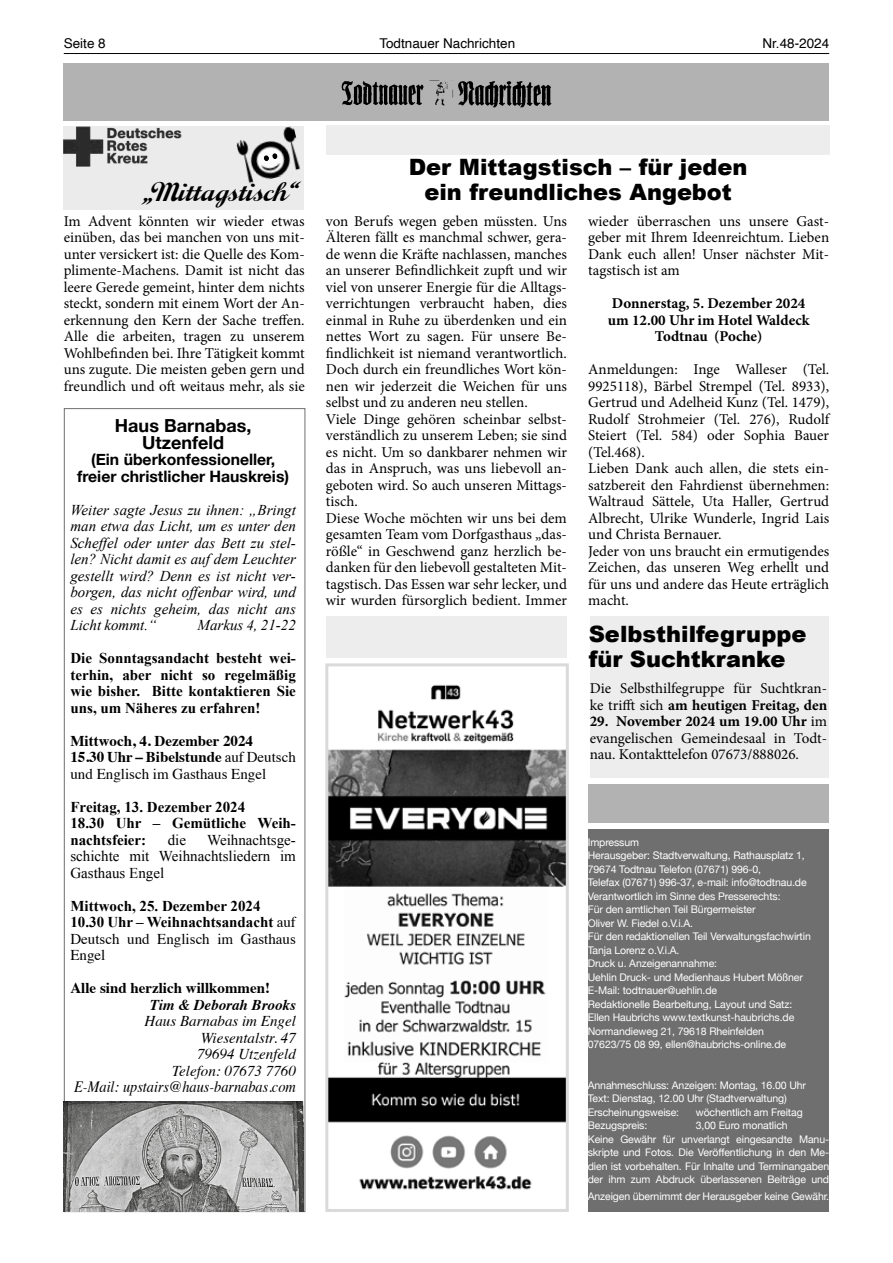
<style>
.page{position:relative;width:893px;height:1263px;background:#fff}
.page>*{position:absolute;margin:0;border:0;box-sizing:border-box;transform-origin:0 0}
.t1{font:30px "Moonshine Script NF";color:#000}
.t2{font:900 22.5px/25.5px "Arial";color:#000;text-align:center}
.t3{font:700 18px/16.5px "Helvetica Neue";color:#000;text-align:center}
.t4{font:700 15.75px/16.5px "Helvetica Neue";color:#000;text-align:center}
.t5{font:italic 15.75px "Times";color:#000;scale:.91 1}
.t6{font:15px/16.5px "Minion Pro";color:#000;text-align:justify}
.t7{font:italic 15px/16.5px "Times New Roman";color:#000;text-align:justify}
.t8{font:700 15px/16.5px "Times New Roman";color:#000}
.t9{font:700 15px/16.5px "Times";color:#000}
.t10{font:italic 15px/16.5px "Times";color:#000;text-align:right}
.t11{font:700 15px/16.5px "Minion Pro";color:#000;text-align:center}
.t12{font:15px/16.5px "Times New Roman";color:#000;text-align:justify}
.t13{font:15px/16.5px "Times";color:#000}
.t14{font:italic 700 15px "Times";color:#000}
.t15{font:13.5px "Helvetica";color:#000}
.t16{font:10.5px/13.5px "Helvetica Neue";letter-spacing:-.01em;color:#fff}
.s1{font-weight:400}
.s2{font-weight:700}
.s3{font-family:"Times";font-weight:400}
</style>
<div class="page">
<hr style="left:64px;top:53px;width:765px;height:1px;background:#000">
<div style="left:64px;top:64px;width:765px;height:57px;background:#b3b2b2"></div>
<img style="left:341px;top:80px;width:211px;height:28px">
<div style="left:63px;top:126px;width:241px;height:84px;background:#ebebeb"></div>
<img style="left:63px;top:126px;width:119px;height:41px">
<img style="left:236px;top:126px;width:65px;height:58px">
<svg style="left:263px;top:153px;width:15px;height:9px"></svg>
<div style="left:326px;top:125px;width:503px;height:29px;background:#ededed"></div>
<div style="left:64px;top:408px;width:241px;height:804px;background:#fff;border:1px solid #706f6f"></div>
<img style="left:63px;top:1102px;width:240px;height:109px">
<img style="left:329px;top:684px;width:236px;height:506px">
<div style="left:325px;top:663px;width:244px;height:549px;border:3px solid #dadada"></div>
<div style="left:588px;top:829px;width:241px;height:383px;background:#706f6f"></div>
<div style="left:588px;top:784px;width:241px;height:38px;background:#b3b2b2"></div>
<div style="left:326px;top:616px;width:241px;height:42px;background:#ededed"></div>
<div style="left:590px;top:616px;width:239px;height:162px;background:#ededed"></div>
<p class="t15" style="left:64px;top:33px;width:44px">Seite 8</p>
<p class="t15" style="left:379px;top:33px;width:137px">Todtnauer Nachrichten</p>
<p class="t15" style="left:762px;top:33px;width:68px">Nr.48-2024</p>
<h1 class="t1" style="left:141px;top:176px;width:160px">„Mittagstisch“</h1>
<h2 class="t2" style="left:409px;top:153px;width:340px">Der Mittagstisch – für jeden ein freundliches Angebot</h2>
<p class="t6" style="left:64px;top:213px;width:243px">Im Advent könnten wir wieder etwas einüben, das bei manchen von uns mit&shy;unter versickert ist: die Quelle des Kom&shy;plimente-Machens. Damit ist nicht das leere Gerede gemeint, hinter dem nichts steckt, sondern mit einem Wort der An&shy;erkennung den Kern der Sache treffen.<br>Alle die arbeiten, tragen zu unserem Wohlbefinden bei. Ihre Tätigkeit kommt uns zugute. Die meisten geben gern und freundlich und oft weitaus mehr, als sie</p>
<p class="t6" style="left:326px;top:213px;width:243px;text-align:left">von Berufs wegen geben müssten. Uns Älteren fällt es manchmal schwer, gera&shy;de wenn die Kräfte nachlassen, manches an unserer Befindlichkeit zupft und wir viel von unserer Energie für die Alltags&shy;verrichtungen verbraucht haben, dies einmal in Ruhe zu überdenken und ein nettes Wort zu sagen. Für unsere Be&shy;findlichkeit ist niemand verantwortlich.<br>Doch durch ein freundliches Wort kön&shy;nen wir jederzeit die Weichen für uns selbst und zu anderen neu stellen.<br>Viele Dinge gehören scheinbar selbst&shy;verständlich zu unserem Leben; sie sind es nicht. Um so dankbarer nehmen wir das in Anspruch, was uns liebevoll an&shy;geboten wird. So auch unseren Mittags&shy;tisch.<br>Diese Woche möchten wir uns bei dem gesamten Team vom Dorfgasthaus „das&shy;rößle“ in Geschwend ganz herzlich be&shy;danken für den liebevoll gestalteten Mit&shy;tagstisch. Das Essen war sehr lecker, und wir wurden fürsorglich bedient. Immer</p>
<p class="t6" style="left:588px;top:213px;width:242px">wieder überraschen uns unsere Gast&shy;geber mit Ihrem Ideenreichtum. Lieben Dank euch allen! Unser nächster Mit&shy;tagstisch ist am</p>
<p class="t11" style="left:608px;top:295px;width:203px">Donnerstag, 5. Dezember 2024 um 12.00 Uhr im Hotel Waldeck<br>Todtnau (Poche)</p>
<p class="t6" style="left:588px;top:361px;width:242px;text-align:left">Anmeldungen: Inge Walleser (Tel.<br>9925118), Bärbel Strempel (Tel. 8933), Gertrud und Adelheid Kunz (Tel. 1479), Rudolf Strohmeier (Tel. 276), Rudolf Steiert (Tel. 584) oder Sophia Bauer (Tel.468).<br>Lieben Dank auch allen, die stets ein&shy;satzbereit den Fahrdienst übernehmen:<br>Waltraud Sättele, Uta Haller, Gertrud Albrecht, Ulrike Wunderle, Ingrid Lais und Christa Bernauer.<br>Jeder von uns braucht ein ermutigendes Zeichen, das unseren Weg erhellt und für uns und andere das Heute erträglich macht.</p>
<p class="t3" style="left:115px;top:418px;width:138px">Haus Barnabas,<br>Utzenfeld</p>
<p class="t4" style="left:77px;top:452px;width:213px">(Ein überkonfessioneller, freier christlicher Hauskreis)</p>
<p class="t7" style="left:70px;top:501px;width:227px">Weiter sagte Jesus zu ihnen: „Bringt man etwa das Licht, um es unter den Scheffel oder unter das Bett zu stel&shy;len? Nicht damit es auf dem Leuchter gestellt wird? Denn es ist nicht ver&shy;borgen, das nicht offenbar wird, und es es nichts geheim, das nicht ans Licht kommt.“</p>
<p class="t7" style="left:197px;top:616px;width:100px">Markus 4, 21-22</p>
<p class="t8" style="left:70px;top:649px;width:227px;text-align:justify">Die Sonntagsandacht besteht wei&shy;terhin, aber nicht so regelmäßig wie bisher. Bitte kontaktieren Sie uns, um Näheres zu erfahren!</p>
<p class="t9" style="left:70px;top:731px;width:227px">Mittwoch, 4. Dezember 2024<br>15.30 Uhr – Bibelstunde <span class="s1">auf Deutsch und Englisch im Gasthaus Engel</span></p>
<p class="t8" style="left:70px;top:798px;width:227px">Freitag, 13. Dezember 2024<br>18.30 Uhr – Gemütliche Weih&shy;nachtsfeier:</p>
<h2 class="t2" style="left:589px;top:620px;width:219px;text-align:left">Selbsthilfegruppe für Suchtkranke</h2>
<p class="t6" style="left:590px;top:680px;width:239px">Die Selbsthilfegruppe für Suchtkran&shy;ke trifft sich <span class="s2">am heutigen Freitag, den</span></p>
<p class="t6" style="left:590px;top:713px;width:239px"><span class="s2">29. November 2024 um 19.00 Uhr</span> im evangelischen Gemeindesaal in Todt&shy;nau. Kontakttelefon 07673/888026.</p>
<p class="t12" style="left:70px;top:831px;width:227px;text-indent:137px">Weihnachtsge&shy;schichte mit Weihnachtsliedern im Gasthaus Engel</p>
<p class="t8" style="left:70px;top:897px;width:227px">Mittwoch, 25. Dezember 2024<br>10.30 Uhr – Weihnachtsandacht <span class="s3">auf</span></p>
<p class="t13" style="left:70px;top:929px;width:227px">Deutsch und Englisch im Gasthaus<br>Engel</p>
<p class="t9" style="left:70px;top:978px;width:201px">Alle sind herzlich willkommen!</p>
<p class="t14" style="left:150px;top:990px;width:147px">Tim &amp; Deborah Brooks</p>
<p class="t10" style="left:145px;top:1012px;width:153px">Haus Barnabas im Engel<br>Wiesentalstr. 47<br>79694 Utzenfeld<br>Telefon: 07673 7760</p>
<p class="t5" style="left:74px;top:1073px;width:245px">E-Mail: upstairs@haus-barnabas.com</p>
<p class="t12" style="left:168px;top:831px;width:20px">die</p>
<p class="t16" style="left:588px;top:836px;width:225px">Impressum<br>Herausgeber: Stadtverwaltung, Rathausplatz 1, 79674 Todtnau Telefon (07671) 996-0,<br>Telefax (07671) 996-37, e-mail: info@todtnau.de Verantwortlich im Sinne des Presserechts:<br>Für den amtlichen Teil Bürgermeister<br>Oliver W. Fiedel o.V.i.A.<br>Für den redaktionellen Teil Verwaltungsfachwirtin Tanja Lorenz o.V.i.A.<br>Druck u. Anzeigenannahme:<br>Uehlin Druck- und Medienhaus Hubert Mößner E-Mail: todtnauer@uehlin.de<br>Redaktionelle Bearbeitung, Layout und Satz:<br>Ellen Haubrichs www.textkunst-haubrichs.de Normandieweg 21, 79618 Rheinfelden<br>07623/75 08 99, ellen@haubrichs-online.de</p>
<p class="t16" style="left:588px;top:1079px;width:220px">Annahmeschluss: Anzeigen: Montag, 16.00 Uhr<br>Text: Dienstag, 12.00 Uhr (Stadtverwaltung)<br>Erscheinungsweise:</p>
<p class="t16" style="left:696px;top:1106px;width:108px">wöchentlich am Freitag</p>
<p class="t16" style="left:588px;top:1119px;width:243px;text-indent:108px">3,00 Euro monatlich<br>Keine Gewähr für unverlangt eingesandte Manu&shy;skripte und Fotos. Die Veröffentlichung in den Me&shy;dien ist vorbehalten. Für Inhalte und Terminangaben der ihm zum Abdruck überlassenen Beiträge und</p>
<p class="t16" style="left:588px;top:1190px;width:243px">Anzeigen übernimmt der Herausgeber keine Gewähr.</p>
<p class="t16" style="left:588px;top:1119px;width:61px">Bezugspreis:</p>
</div>
